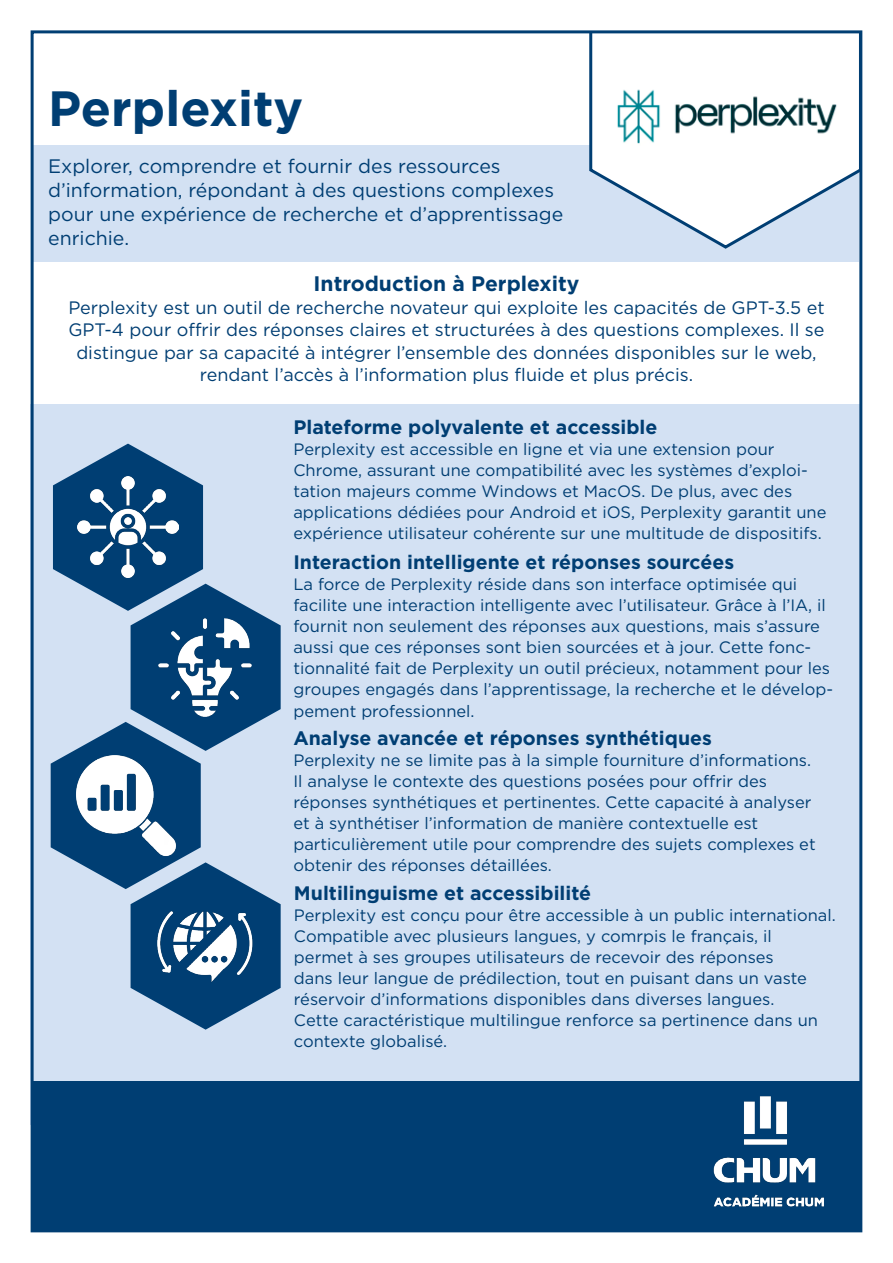
<style>
.page{position:relative;width:893px;height:1263px;background:#fff}
.page>*{position:absolute;margin:0;border:0;box-sizing:border-box;transform-origin:0 0}
.t1{font:700 49.5px "Gotham";color:#003e73}
.t2{font:700 21px "Gotham";color:#003e73}
.t3{font:19.5px/24px "Gotham";color:#003e73}
.t4{font:700 19.5px "Gotham";color:#003e73}
.t5{font:18px/22.5px "Gotham";color:#003e73;text-align:center}
.t6{font:16.5px/21px "Gotham";color:#003e73}
</style>
<div class="page">
<div style="left:31px;top:404px;width:831px;height:721px;background:#d3e1f3"></div>
<div style="left:34px;top:1081px;width:828px;height:150px;background:#003e73"></div>
<div style="left:34px;top:145px;width:825px;height:116px;background:#d3e1f3"></div>
<svg style="left:589px;top:31px;width:274px;height:219px"></svg>
<img style="left:713px;top:1096px;width:111px;height:111px">
<img style="left:614px;top:81px;width:224px;height:64px">
<svg style="left:50px;top:443px;width:231px;height:587px"></svg>
<img style="left:78px;top:477px;width:101px;height:100px">
<img style="left:72px;top:752px;width:108px;height:107px">
<img style="left:154px;top:897px;width:102px;height:102px">
<img style="left:154px;top:617px;width:102px;height:101px">
<h1 class="t1" style="left:48px;top:76px;width:257px">Perplexity</h1>
<p class="t3" style="left:48px;top:154px;width:517px">Explorer, comprendre et fournir des ressources d’information, répondant à des questions complexes pour une expérience de recherche et d’apprentissage enrichie.</p>
<p class="t2" style="left:314px;top:270px;width:267px">Introduction à Perplexity</p>
<p class="t5" style="left:68px;top:296px;width:758px">Perplexity est un outil de recherche novateur qui exploite les capacités de GPT-3.5 et GPT-4 pour offrir des réponses claires et structurées à des questions complexes. Il se distingue par sa capacité à intégrer l’ensemble des données disponibles sur le web, rendant l’accès à l’information plus fluide et plus précis.</p>
<p class="t4" style="left:293px;top:414px;width:365px">Plateforme polyvalente et accessible</p>
<p class="t6" style="left:293px;top:438px;width:535px">Perplexity est accessible en ligne et via une extension pour Chrome, assurant une compatibilité avec les systèmes d’exploi&shy;tation majeurs comme Windows et MacOS. De plus, avec des applications dédiées pour Android et iOS, Perplexity garantit une expérience utilisateur cohérente sur une multitude de dispositifs.</p>
<p class="t4" style="left:293px;top:549px;width:442px">Interaction intelligente et réponses sourcées</p>
<p class="t6" style="left:293px;top:573px;width:541px">La force de Perplexity réside dans son interface optimisée qui facilite une interaction intelligente avec l’utilisateur. Grâce à l’IA, il fournit non seulement des réponses aux questions, mais s’assure aussi que ces réponses sont bien sourcées et à jour. Cette fonc&shy;tionnalité fait de Perplexity un outil précieux, notamment pour les groupes engagés dans l’apprentissage, la recherche et le dévelop-</p>
<p class="t6" style="left:293px;top:700px;width:183px">pement professionnel.</p>
<p class="t4" style="left:293px;top:725px;width:420px">Analyse avancée et réponses synthétiques</p>
<p class="t6" style="left:293px;top:749px;width:524px">Perplexity ne se limite pas à la simple fourniture d’informations.<br>Il analyse le contexte des questions posées pour offrir des réponses synthétiques et pertinentes. Cette capacité à analyser et à synthétiser l’information de manière contextuelle est particulièrement utile pour comprendre des sujets complexes et obtenir des réponses détaillées.</p>
<p class="t4" style="left:294px;top:880px;width:299px">Multilinguisme et accessibilité</p>
<p class="t6" style="left:294px;top:905px;width:543px">Perplexity est conçu pour être accessible à un public international.<br>Compatible avec plusieurs langues, y comrpis le français, il<br>permet à ses groupes utilisateurs de recevoir des réponses<br>dans leur langue de prédilection, tout en puisant dans un vaste réservoir d’informations disponibles dans diverses langues.<br>Cette caractéristique multilingue renforce sa pertinence dans un contexte globalisé.</p>
</div>
